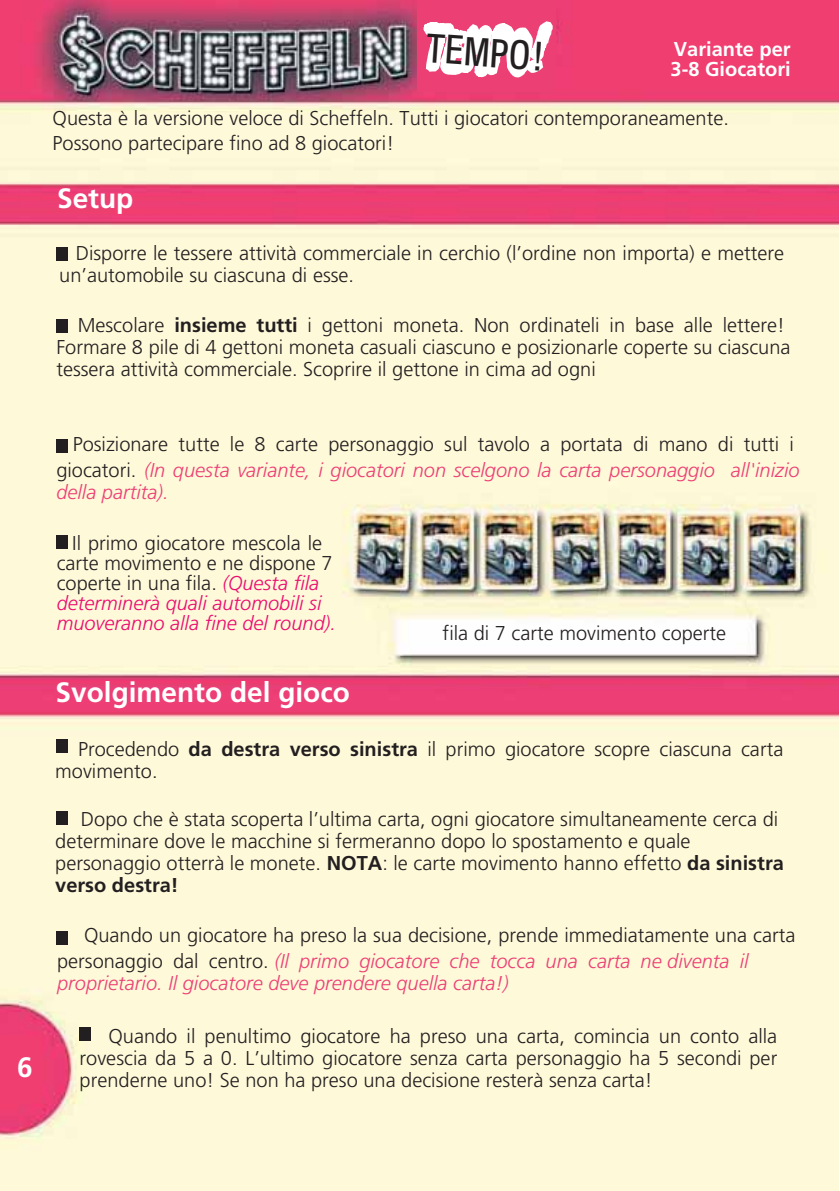
<style>
.page{position:relative;width:840px;height:1191px;background:#fff}
.page>*{position:absolute;margin:0;border:0;box-sizing:border-box;transform-origin:0 0}
.t1{font:38.4px "Helvetica LTMM 68 867";color:#231f20}
.t2{font:700 28px "Frutiger LT Std";color:#fff}
.t3{font:700 28px "Frutiger";color:#fff}
.t4{font:300 20px/22px "Frutiger LT Std";color:#231f20}
.t5{font:italic 300 20px/20px "Frutiger LT Std";color:#eb0c6f}
.t6{font:italic 300 20px "Frutiger LT Std";color:#ec4075}
.t7{font:700 20px/20.8px "Frutiger LT Std";color:#fff}
.s1{font-family:"Helvetica LTMM 68 933"}
.s2{font-family:"Helvetica LTMM 68 600"}
.s3{font-family:"Helvetica LTMM 68 667"}
.s4{font-family:"Helvetica LTMM 68 800"}
.s5{font-family:"Helvetica LTMM 68 1000"}
.s6{font-weight:700}
.s7{font-style:italic;color:#ec4075}
.s8{font-style:normal;color:#231f20}
</style>
<div class="page">
<img style="left:0;top:1px;width:838px;height:1189px">
<div style="left:57px;top:247px;width:11px;height:14px;background:#231f20"></div>
<div style="left:57px;top:319px;width:11px;height:14px;background:#231f20"></div>
<div style="left:57px;top:439px;width:11px;height:14px;background:#231f20"></div>
<div style="left:57px;top:535px;width:11px;height:14px;background:#231f20"></div>
<div style="left:57px;top:739px;width:11px;height:14px;background:#231f20"></div>
<div style="left:57px;top:811px;width:11px;height:14px;background:#231f20"></div>
<div style="left:57px;top:931px;width:11px;height:14px;background:#231f20"></div>
<div style="left:79px;top:1027px;width:12px;height:14px;background:#231f20"></div>
<svg style="left:416px;top:1px;width:141px;height:298px;background:#f6b8b9"></svg>
<h1 class="t1" style="left:427px;top:25px;width:120px;rotate:4deg">T<span class="s1">E</span><span class="s2">M</span><span class="s3">P</span><span class="s4">O</span><span class="s5">!</span></h1>
<p class="t4" style="left:53px;top:107px;width:677px;line-height:24.2px">Questa è la versione veloce di Scheffeln. Tutti i giocatori contemporaneamente.<br>Possono partecipare fino ad 8 giocatori!</p>
<h2 class="t2" style="left:57px;top:182px;width:78px">Setup</h2>
<p class="t4" style="left:59px;top:243px;width:726px;text-indent:16px">Disporre le tessere attività commerciale in cerchio (l’ordine non importa) e mettere un’automobile su ciascuna di esse.</p>
<p class="t4" style="left:56px;top:315px;width:735px;text-indent:21px">Mescolare <span class="s6">insieme tutti</span> i gettoni moneta. Non ordinateli in base alle lettere!<br>Formare 8 pile di 4 gettoni moneta casuali ciascuno e posizionarle coperte su ciascuna tessera attività commerciale. Scoprire il gettone in cima ad ogni</p>
<p class="t7" style="left:670px;top:38px;width:122px">Variante per<br>3-8 Giocatori</p>
<h2 class="t3" style="left:17px;top:1051px;width:17px">6</h2>
<p class="t4" style="left:56px;top:432px;width:744px;line-height:25.6px;text-align:center">Posizionare tutte le 8 carte personaggio sul tavolo a portata di mano di tutti i giocatori. <span class="s7">(In questa variante, i giocatori non scelgono la carta personaggio all'inizio</span></p>
<p class="t6" style="left:56px;top:481px;width:114px">della partita).</p>
<p class="t4" style="left:72px;top:532px;width:251px">Il primo giocatore mescola le</p>
<p class="t5" style="left:57px;top:553px;width:280px"><span class="s8">carte movimento e ne dispone 7 coperte in una fila.</span> (Questa fila determinerà quali automobili si muoveranno alla fine del round).</p>
<h2 class="t2" style="left:56px;top:676px;width:296px">Svolgimento del gioco</h2>
<p class="t4" style="left:442px;top:622px;width:285px">fila di 7 carte movimento coperte</p>
<p class="t4" style="left:55px;top:739px;width:729px;text-indent:23px">Procedendo <span class="s6">da destra verso sinistra</span> il primo giocatore scopre ciascuna carta movimento.</p>
<p class="t4" style="left:55px;top:808px;width:729px;text-indent:26px">Dopo che è stata scoperta l’ultima carta, ogni giocatore simultaneamente cerca di determinare dove le macchine si fermeranno dopo lo spostamento e quale personaggio otterrà le monete. <span class="s6">NOTA</span>: le carte movimento hanno effetto <span class="s6">da sinistra verso destra!</span></p>
<p class="t4" style="left:57px;top:922px;width:739px;line-height:26.6px;text-indent:27px">Quando un giocatore ha preso la sua decisione, prende immediatamente una carta personaggio dal centro. <span class="s7">(Il primo giocatore che tocca una carta ne diventa il</span></p>
<p class="t6" style="left:57px;top:972px;width:453px">proprietario. Il giocatore deve prendere quella carta!)</p>
<p class="t4" style="left:80px;top:1025px;width:698px;text-align:justify;text-indent:29px">Quando il penultimo giocatore ha preso una carta, comincia un conto alla rovescia da 5 a 0. L’ultimo giocatore senza carta personaggio ha 5 secondi per prenderne uno! Se non ha preso una decisione resterà senza carta!</p>
</div>
